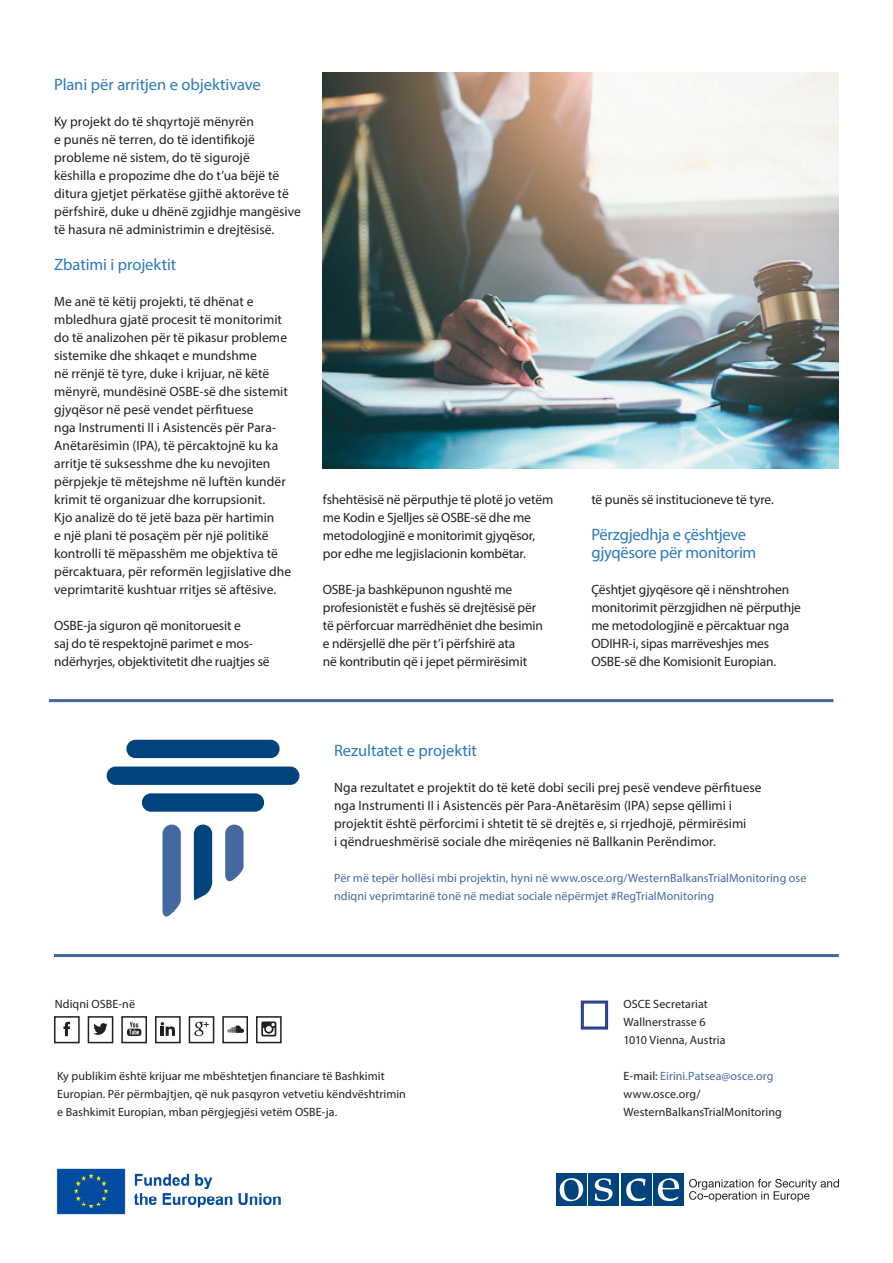
<style>
.page{position:relative;width:893px;height:1263px;background:#fff}
.page>*{position:absolute;margin:0;border:0;box-sizing:border-box;transform-origin:0 0}
.t1{font:16.5px/18px "Myriad Pro";letter-spacing:-.01em;color:#2b79be}
.t2{font:13.5px/18px "Myriad Pro";color:#231f20}
.t3{font:12px/18px "Myriad Pro";letter-spacing:.005em;color:#231f20}
.t4{font:12px/18px "Myriad Pro";letter-spacing:.01em;color:#4468a1}
.s1{color:#231f20}
</style>
<div class="page">
<hr style="left:54px;top:954px;width:785px;height:3px;background:#4468a1">
<svg style="left:580px;top:1000px;width:29px;height:30px"></svg>
<hr style="left:49px;top:699px;width:784px;height:3px;background:#4468a1">
<svg style="left:54px;top:1016px;width:26px;height:28px"></svg>
<svg style="left:87px;top:1016px;width:27px;height:28px"></svg>
<svg style="left:155px;top:1016px;width:26px;height:28px"></svg>
<svg style="left:188px;top:1016px;width:27px;height:28px"></svg>
<svg style="left:121px;top:1016px;width:26px;height:28px"></svg>
<svg style="left:222px;top:1016px;width:26px;height:28px"></svg>
<svg style="left:256px;top:1016px;width:26px;height:28px"></svg>
<img style="left:323px;top:73px;width:516px;height:395px">
<div style="left:126px;top:740px;width:154px;height:18px;background:#01437c;border-radius:9px"></div>
<div style="left:107px;top:766px;width:192px;height:19px;background:#01437c;border-radius:9px"></div>
<div style="left:142px;top:793px;width:122px;height:19px;background:#01437c;border-radius:9px"></div>
<svg style="left:225px;top:825px;width:19px;height:57px"></svg>
<svg style="left:194px;top:825px;width:18px;height:75px"></svg>
<svg style="left:162px;top:825px;width:19px;height:92px;background:#5778aa"></svg>
<svg style="left:689px;top:1179px;width:150px;height:23px"></svg>
<div style="left:556px;top:1173px;width:30px;height:33px;background:#01437c"></div>
<div style="left:588px;top:1173px;width:31px;height:33px;background:#01437c"></div>
<div style="left:621px;top:1173px;width:30px;height:33px;background:#01437c"></div>
<div style="left:653px;top:1173px;width:30px;height:33px;background:#01437c"></div>
<svg style="left:658px;top:1178px;width:21px;height:23px"></svg>
<svg style="left:626px;top:1178px;width:20px;height:23px"></svg>
<svg style="left:595px;top:1178px;width:17px;height:23px"></svg>
<svg style="left:560px;top:1178px;width:23px;height:23px"></svg>
<img style="left:56px;top:1168px;width:225px;height:47px">
<p class="t1" style="left:54px;top:75px;width:208px">Plani për arritjen e objektivave</p>
<p class="t2" style="left:54px;top:112px;width:248px">Ky projekt do të shqyrtojë mënyrën<br>e punës në terren, do të identifikojë probleme në sistem, do të sigurojë<br>këshilla e propozime dhe do t’ua bëjë të ditura gjetjet përkatëse gjithë aktorëve të përfshirë, duke u dhënë zgjidhje mangësive të hasura në administrimin e drejtësisë.</p>
<p class="t1" style="left:54px;top:255px;width:124px">Zbatimi i projektit</p>
<p class="t2" style="left:54px;top:292px;width:238px">Me anë të këtij projekti, të dhënat e mbledhura gjatë procesit të monitorimit do të analizohen për të pikasur probleme sistemike dhe shkaqet e mundshme<br>në rrënjë të tyre, duke i krijuar, në këtë mënyrë, mundësinë OSBE-së dhe sistemit gjyqësor në pesë vendet përfituese<br>nga Instrumenti II i Asistencës për Para-Anëtarësimin (IPA), të përcaktojnë ku ka arritje të suksesshme dhe ku nevojiten përpjekje të mëtejshme në luftën kundër krimit të organizuar dhe korrupsionit.<br>Kjo analizë do të jetë baza për hartimin<br>e një plani të posaçëm për një politikë kontrolli të mëpasshëm me objektiva të përcaktuara, për reformën legjislative dhe veprimtaritë kushtuar rritjes së aftësive.</p>
<p class="t2" style="left:54px;top:616px;width:217px">OSBE-ja siguron që monitoruesit e<br>saj do të respektojnë parimet e mos&shy;ndërhyrjes, objektivitetit dhe ruajtjes së</p>
<p class="t2" style="left:323px;top:490px;width:232px">fshehtësisë në përputhje të plotë jo vetëm me Kodin e Sjelljes së OSBE-së dhe me metodologjinë e monitorimit gjyqësor, por edhe me legjislacionin kombëtar.</p>
<p class="t2" style="left:323px;top:580px;width:222px">OSBE-ja bashkëpunon ngushtë me profesionistët e fushës së drejtësisë për të përforcuar marrëdhëniet dhe besimin e ndërsjellë dhe për t’i përfshirë ata<br>në kontributin që i jepet përmirësimit</p>
<p class="t2" style="left:591px;top:490px;width:184px">të punës së institucioneve të tyre.</p>
<p class="t1" style="left:591px;top:525px;width:166px">Përzgjedhja e çështjeve gjyqësore për monitorim</p>
<p class="t2" style="left:591px;top:580px;width:211px">Çështjet gjyqësore që i nënshtrohen monitorimit përzgjidhen në përputhje me metodologjinë e përcaktuar nga ODIHR-i, sipas marrëveshjes mes OSBE-së dhe Komisionit Europian.</p>
<p class="t1" style="left:334px;top:741px;width:144px">Rezultatet e projektit</p>
<p class="t2" style="left:334px;top:778px;width:429px">Nga rezultatet e projektit do të ketë dobi secili prej pesë vendeve përfituese nga Instrumenti II i Asistencës për Para-Anëtarësim (IPA) sepse qëllimi i projektit është përforcimi i shtetit të së drejtës e, si rrjedhojë, përmirësimi<br>i qëndrueshmërisë sociale dhe mirëqenies në Ballkanin Perëndimor.</p>
<p class="t4" style="left:334px;top:869px;width:474px">Për më tepër hollësi mbi projektin, hyni në www.osce.org/WesternBalkansTrialMonitoring ose ndiqni veprimtarinë tonë në mediat sociale nëpërmjet #RegTrialMonitoring</p>
<p class="t3" style="left:55px;top:995px;width:82px">Ndiqni OSBE-në</p>
<p class="t3" style="left:57px;top:1067px;width:350px">Ky publikim është krijuar me mbështetjen financiare të Bashkimit<br>Europian. Për përmbajtjen, që nuk pasqyron vetvetiu këndvështrimin e Bashkimit Europian, mban përgjegjësi vetëm OSBE-ja.</p>
<p class="t3" style="left:624px;top:995px;width:86px">OSCE Secretariat</p>
<p class="t3" style="left:624px;top:1013px;width:83px">Wallnerstrasse 6</p>
<p class="t3" style="left:624px;top:1031px;width:103px">1010 Vienna, Austria</p>
<p class="t4" style="left:624px;top:1067px;width:151px"><span class="s1">E-mail:</span> Eirini.Patsea@osce.org</p>
<p class="t3" style="left:624px;top:1085px;width:160px">www.osce.org/<br>WesternBalkansTrialMonitoring</p>
</div>
